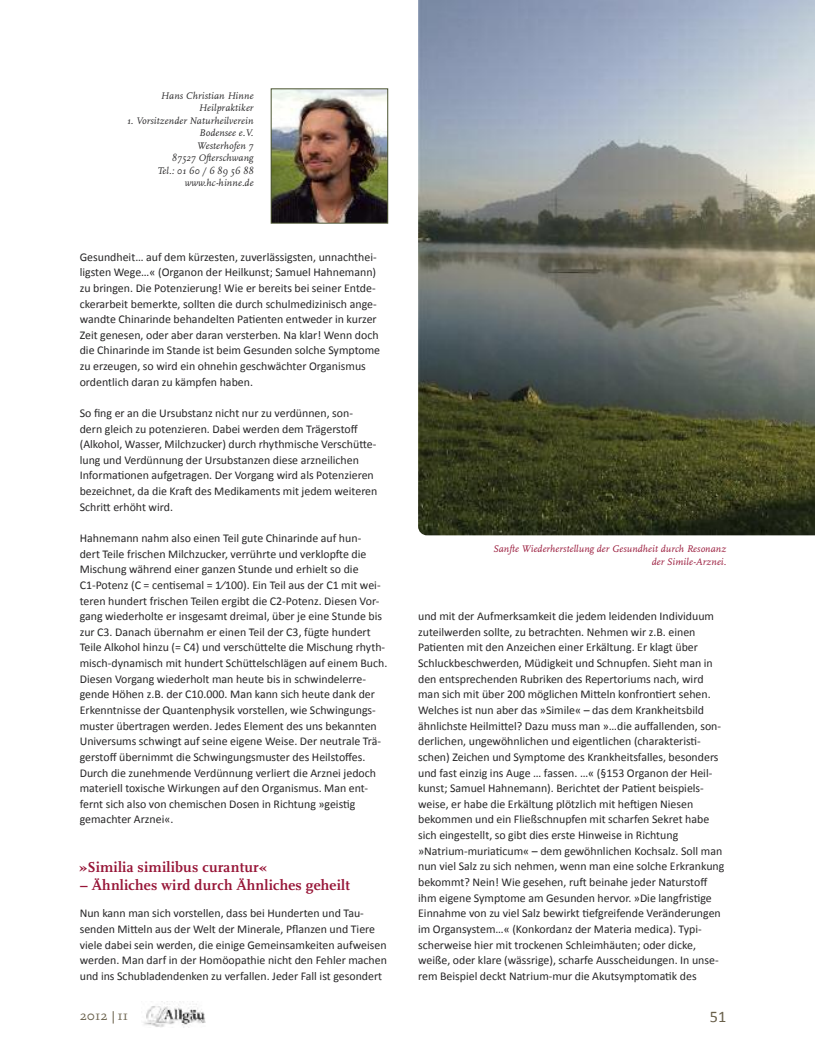
<style>
.page{position:relative;width:815px;height:1053px;background:#fff}
.page>*{position:absolute;margin:0;border:0;box-sizing:border-box;transform-origin:0 0}
.t1{font:16.25px "Calibri";color:#69604b}
.t2{font:700 15px "Scala";letter-spacing:.015em;color:#971537}
.t3{font:13.75px "Scala";color:#69604b}
.t4{font:11.88px/15.6px "Calibri";color:#272627}
.t5{font:italic 10px/12.5px "Scala";letter-spacing:.015em;color:#272627;text-align:right}
.t6{font:italic 10px/12.5px "Scala";letter-spacing:.015em;color:#971537;text-align:right}
</style>
<div class="page">
<svg style="left:113px;top:1011px;width:1px;height:12px"></svg>
<img style="left:143px;top:1001px;width:62px;height:26px">
<img style="left:418px;top:0;width:397px;height:535px">
<img style="left:273px;top:91px;width:113px;height:130px">
<div style="left:271px;top:89px;width:117px;height:134px;border:1px solid #4b5431"></div>
<p class="t5" style="left:161px;top:89px;width:94px">Hans Christian Hinne<br>Heilpraktiker</p>
<p class="t5" style="left:127px;top:114px;width:128px">1. Vorsitzender Naturheilverein<br>Bodensee e.V.<br>Westerhofen 7<br>87527 Ofterschwang<br>Tel.: 01 60 / 6 89 56 88 www.hc-hinne.de</p>
<p class="t4" style="left:80px;top:249px;width:302px">Gesundheit… auf dem kürzesten, zuverlässigsten, unnachthei&shy;ligsten Wege…« (Organon der Heilkunst; Samuel Hahnemann) zu bringen. Die Potenzierung! Wie er bereits bei seiner Entde&shy;ckerarbeit bemerkte, sollten die durch schulmedizinisch ange&shy;wandte Chinarinde behandelten Patienten entweder in kurzer Zeit genesen, oder aber daran versterben. Na klar! Wenn doch die Chinarinde im Stande ist beim Gesunden solche Symptome zu erzeugen, so wird ein ohnehin geschwächter Organismus ordentlich daran zu kämpfen haben.</p>
<p class="t4" style="left:80px;top:405px;width:299px">So fing er an die Ursubstanz nicht nur zu verdünnen, son&shy;dern gleich zu potenzieren. Dabei werden dem Trägerstoff (Alkohol, Wasser, Milchzucker) durch rhythmische Verschütte&shy;lung und Verdünnung der Ursubstanzen diese arzneilichen Informationen aufgetragen. Der Vorgang wird als Potenzieren bezeichnet, da die Kraft des Medikaments mit jedem weiteren Schritt erhöht wird.</p>
<p class="t4" style="left:80px;top:530px;width:309px">Hahnemann nahm also einen Teil gute Chinarinde auf hun-<br>dert Teile frischen Milchzucker, verrührte und verklopfte die Mischung während einer ganzen Stunde und erhielt so die C1-Potenz (C = centisemal = 1/100). Ein Teil aus der C1 mit wei&shy;teren hundert frischen Teilen ergibt die C2-Potenz. Diesen Vor&shy;gang wiederholte er insgesamt dreimal, über je eine Stunde bis zur C3. Danach übernahm er einen Teil der C3, fügte hundert Teile Alkohol hinzu (= C4) und verschüttelte die Mischung rhyth&shy;misch-dynamisch mit hundert Schüttelschlägen auf einem Buch.<br>Diesen Vorgang wiederholt man heute bis in schwindelerre&shy;gende Höhen z.B. der C10.000. Man kann sich heute dank der Erkenntnisse der Quantenphysik vorstellen, wie Schwingungs&shy;muster übertragen werden. Jedes Element des uns bekannten Universums schwingt auf seine eigene Weise. Der neutrale Trä&shy;gerstoff übernimmt die Schwingungsmuster des Heilstoffes.<br>Durch die zunehmende Verdünnung verliert die Arznei jedoch materiell toxische Wirkungen auf den Organismus. Man ent&shy;fernt sich also von chemischen Dosen in Richtung »geistig gemachter Arznei«.</p>
<p class="t2" style="left:80px;top:858px;width:188px">»Similia similibus curantur«</p>
<p class="t2" style="left:80px;top:875px;width:272px">– Ähnliches wird durch Ähnliches geheilt</p>
<p class="t4" style="left:80px;top:905px;width:309px">Nun kann man sich vorstellen, dass bei Hunderten und Tau&shy;senden Mitteln aus der Welt der Minerale, Pflanzen und Tiere viele dabei sein werden, die einige Gemeinsamkeiten aufweisen werden. Man darf in der Homöopathie nicht den Fehler machen und ins Schubladendenken zu verfallen. Jeder Fall ist gesondert</p>
<p class="t6" style="left:493px;top:542px;width:235px">Sanfte Wiederherstellung der Gesundheit durch Resonanz der Simile-Arznei.</p>
<p class="t4" style="left:418px;top:608px;width:308px">und mit der Aufmerksamkeit die jedem leidenden Individuum zuteilwerden sollte, zu betrachten. Nehmen wir z.B. einen Patienten mit den Anzeichen einer Erkältung. Er klagt über Schluckbeschwerden, Müdigkeit und Schnupfen. Sieht man in den entsprechenden Rubriken des Repertoriums nach, wird man sich mit über 200 möglichen Mitteln konfrontiert sehen.<br>Welches ist nun aber das »Simile« – das dem Krankheitsbild ähnlichste Heilmittel? Dazu muss man »…die auffallenden, son&shy;derlichen, ungewöhnlichen und eigentlichen (charakteristi&shy;schen) Zeichen und Symptome des Krankheitsfalles, besonders und fast einzig ins Auge … fassen. …« (§153 Organon der Heil&shy;kunst; Samuel Hahnemann). Berichtet der Patient beispiels&shy;weise, er habe die Erkältung plötzlich mit heftigen Niesen bekommen und ein Fließschnupfen mit scharfen Sekret habe sich eingestellt, so gibt dies erste Hinweise in Richtung »Natrium-muriaticum« – dem gewöhnlichen Kochsalz. Soll man nun viel Salz zu sich nehmen, wenn man eine solche Erkrankung bekommt? Nein! Wie gesehen, ruft beinahe jeder Naturstoff ihm eigene Symptome am Gesunden hervor. »Die langfristige Einnahme von zu viel Salz bewirkt tiefgreifende Veränderungen im Organsystem…« (Konkordanz der Materia medica). Typi&shy;scherweise hier mit trockenen Schleimhäuten; oder dicke, weiße, oder klare (wässrige), scharfe Ausscheidungen. In unse&shy;rem Beispiel deckt Natrium-mur die Akutsymptomatik des</p>
<p class="t3" style="left:80px;top:1007px;width:50px">2012 11</p>
<h1 class="t1" style="left:710px;top:1006px;width:18px">51</h1>
</div>
